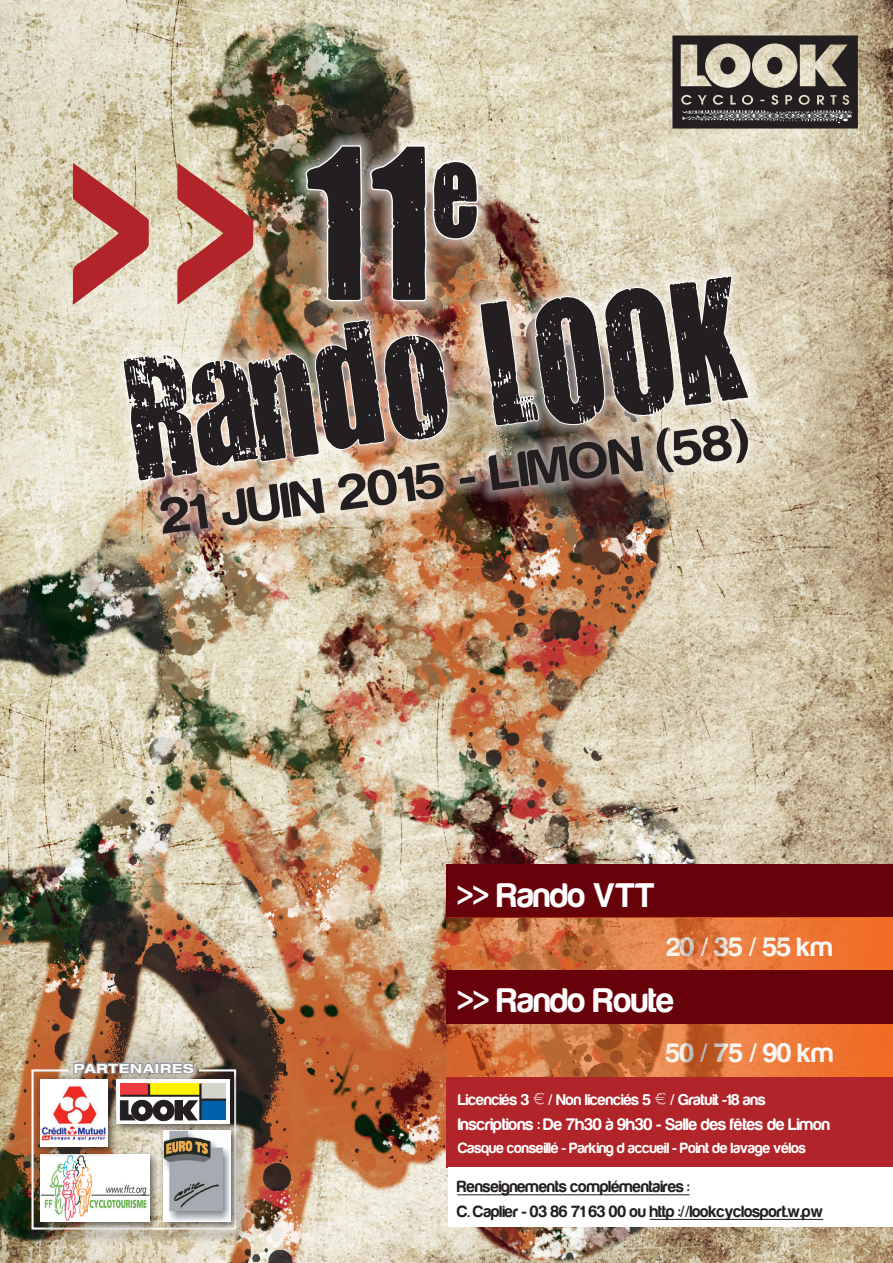
<style>
.page{position:relative;width:893px;height:1263px;background:#fff}
.page>*{position:absolute;margin:0;border:0;box-sizing:border-box;transform-origin:0 0}
.t1{font:268.2px "You Are Loved";color:#b1242a;scale:.67 1}
.t2{font:178.65px "You Are Loved";color:#231f20}
.t3{font:142.65px "You Are Loved";color:#231f20}
.t4{font:51.6px "Harabara";color:#231f20;scale:1.11 1}
.t5{font:35.4px "Harabara";color:#fff}
.t6{font:27.6px "Harabara";color:#fff}
.t7{font:17.25px "Harabara";color:#fff}
.t8{font:16.8px/24.6px "Harabara";color:#231f20}
.t9{font:16.2px "Harabara";color:#fff}
.t10{font:15.3px "Harabara";color:#fff}
.t11{font:700 expanded 12.6px "Helvetica Neue";letter-spacing:.07em;color:#fff;scale:1.04 1}
.s1{font-family:"Euro Collection"}
</style>
<div class="page">
<img style="left:0;top:0;width:893px;height:1263px">
<div style="left:447px;top:865px;width:446px;height:53px;background:#68020a"></div>
<div style="left:447px;top:1077px;width:446px;height:91px;background:#b1242a"></div>
<svg style="left:446px;top:918px;width:447px;height:53px"></svg>
<svg style="left:447px;top:1024px;width:446px;height:53px"></svg>
<div style="left:447px;top:970px;width:446px;height:54px;background:#68020a"></div>
<div style="left:448px;top:1168px;width:445px;height:59px;background:#fff"></div>
<hr style="left:457px;top:1194px;width:232px;height:1px;background:#231f20">
<hr style="left:650px;top:1219px;width:173px;height:1px;background:#231f20">
<div style="left:29px;top:1069px;width:221px;height:175px;background:#231f20;opacity:.75"></div>
<svg style="left:41px;top:1028px;width:192px;height:46px"></svg>
<svg style="left:72px;top:1060px;width:124px;height:14px"></svg>
<div style="left:34px;top:1072px;width:53px;height:18px;background:#231f20;opacity:.75"></div>
<hr style="left:32px;top:1069px;width:37px;height:2px;background:#fff">
<div style="left:202px;top:1072px;width:52px;height:18px;background:#231f20;opacity:.75"></div>
<hr style="left:199px;top:1069px;width:37px;height:2px;background:#fff">
<div style="left:35px;top:1149px;width:125px;height:83px;background:#231f20;opacity:.75"></div>
<img style="left:41px;top:1154px;width:108px;height:67px">
<div style="left:111px;top:1074px;width:130px;height:61px;background:#231f20;opacity:.75"></div>
<div style="left:117px;top:1080px;width:113px;height:44px;background:#fff"></div>
<svg style="left:120px;top:1099px;width:78px;height:21px"></svg>
<svg style="left:120px;top:1101px;width:15px;height:19px"></svg>
<div style="left:132px;top:1100px;width:20px;height:21px;background:#231f20;border-radius:50%"></div>
<div style="left:132px;top:1100px;width:21px;height:21px;border:1px solid #231f20;border-radius:50%"></div>
<div style="left:153px;top:1100px;width:21px;height:21px;background:#231f20;border-radius:50%"></div>
<div style="left:153px;top:1100px;width:21px;height:21px;border:1px solid #231f20;border-radius:50%"></div>
<div style="left:175px;top:1101px;width:7px;height:19px;background:#231f20"></div>
<svg style="left:182px;top:1101px;width:15px;height:19px"></svg>
<div style="left:139px;top:1106px;width:7px;height:8px;background:#fff;border-radius:50%"></div>
<div style="left:160px;top:1106px;width:7px;height:8px;background:#fff;border-radius:50%"></div>
<div style="left:120px;top:1083px;width:29px;height:12px;background:#ee3a41"></div>
<div style="left:150px;top:1083px;width:50px;height:12px;background:#fff101"></div>
<div style="left:201px;top:1083px;width:25px;height:17px;background:#d6d5cc"></div>
<div style="left:201px;top:1100px;width:25px;height:20px;background:#0161aa"></div>
<hr style="left:120px;top:1095px;width:80px;height:2px;background:#231f20">
<svg style="left:148px;top:1083px;width:2px;height:12px"></svg>
<hr style="left:199px;top:1083px;width:3px;height:37px;background:#231f20">
<hr style="left:201px;top:1098px;width:25px;height:3px;background:#231f20">
<div style="left:35px;top:1074px;width:84px;height:84px;background:#231f20;opacity:.75"></div>
<img style="left:41px;top:1080px;width:67px;height:67px">
<div style="left:158px;top:1125px;width:83px;height:107px;background:#231f20;opacity:.75"></div>
<img style="left:163px;top:1131px;width:67px;height:90px">
<svg style="left:107px;top:256px;width:657px;height:241px"></svg>
<svg style="left:293px;top:132px;width:198px;height:12px"></svg>
<img style="left:122px;top:144px;width:629px;height:379px">
<img style="left:144px;top:403px;width:621px;height:150px">
<svg style="left:672px;top:35px;width:186px;height:94px"></svg>
<h2 class="t2" style="left:303px;top:97px;width:178px">11<sup>e</sup></h2>
<h1 class="t1" style="left:60px;top:40px;width:313px">&gt;&gt;</h1>
<h3 class="t3" style="left:113px;top:323px;width:622px;rotate:-8deg">Rando LOOK</h3>
<h3 class="t4" style="left:158px;top:488px;width:535px;rotate:-7deg">21 JUIN 2015 - LIMON (58)</h3>
<h3 class="t5" style="left:458px;top:876px;width:199px">&gt;&gt; Rando VTT</h3>
<h3 class="t6" style="left:667px;top:933px;width:168px">20 / 35 / 55 km</h3>
<p class="t11" style="left:74px;top:1060px;width:117px">PARTENAIRES</p>
<h3 class="t5" style="left:458px;top:982px;width:218px">&gt;&gt; Rando Route</h3>
<h3 class="t6" style="left:666px;top:1038px;width:169px">50 / 75 / 90 km</h3>
<p class="t9" style="left:458px;top:1091px;width:309px">Licenciés 3 <span class="s1">e</span> / Non licenciés 5 <span class="s1">e</span> / Gratuit -18 ans</p>
<p class="t7" style="left:458px;top:1116px;width:374px">Inscriptions : De 7h30 à 9h30 - Salle des fêtes de Limon</p>
<p class="t10" style="left:458px;top:1140px;width:350px">Casque conseillé - Parking d accueil - Point de lavage vélos</p>
<p class="t8" style="left:457px;top:1175px;width:367px">Renseignements complémentaires :<br>C. Caplier - 03 86 71 63 00 ou http ://lookcyclosport.w.pw</p>
</div>
